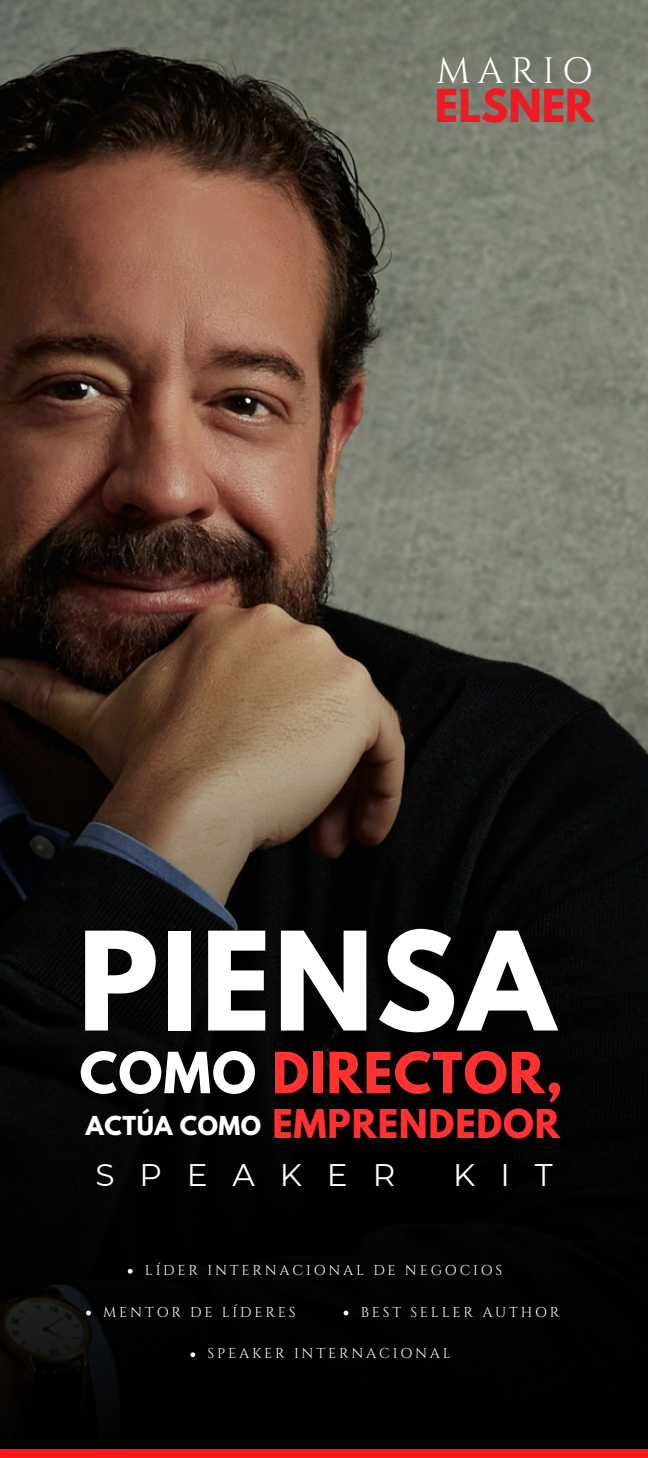
<style>
.page{position:relative;width:648px;height:1458px;background:#fff}
.page>*{position:absolute;margin:0;border:0;box-sizing:border-box;transform-origin:0 0}
.t1{font:700 121.05px "League Spartan";letter-spacing:.02em;color:#fff}
.t2{font:700 50.18px "League Spartan";letter-spacing:.02em;color:#ff3131}
.t3{font:700 40.5px "League Spartan";color:#ed1c24}
.t4{font:36.68px "Cinzel";letter-spacing:.195em;color:#fff}
.t5{font:700 35.1px "League Spartan";letter-spacing:.02em;color:#ff3131}
.t6{font:31.28px "Montserrat";letter-spacing:.8em;color:#fff}
.t7{font:700 23.18px "League Spartan";letter-spacing:.02em;color:#fff}
.t8{font:14.17px "Cinzel";letter-spacing:.195em;color:#fff}
.s1{color:#fff}
</style>
<div class="page">
<img style="left:0;top:0;width:648px;height:1450px">
<svg style="left:128px;top:1269px;width:5px;height:5px"></svg>
<svg style="left:86px;top:1311px;width:5px;height:4px"></svg>
<svg style="left:344px;top:1311px;width:4px;height:4px"></svg>
<svg style="left:190px;top:1352px;width:5px;height:5px"></svg>
<div style="left:0;top:1450px;width:648px;height:8px;background:#ff1616"></div>
<h4 class="t4" style="left:436px;top:47px;width:158px">MARIO</h4>
<h3 class="t3" style="left:435px;top:86px;width:161px">ELSNER</h3>
<h2 class="t1" style="left:78px;top:922px;width:479px">PIENSA</h2>
<h1 class="t2" style="left:80px;top:1048px;width:485px"><span class="s1">COMO</span> DIRECTOR,</h1>
<h6 class="t7" style="left:86px;top:1115px;width:177px">ACTÚA COMO</h6>
<h3 class="t5" style="left:273px;top:1106px;width:289px">EMPRENDEDOR</h3>
<h5 class="t6" style="left:95px;top:1156px;width:301px">SPEAKER</h5>
<h5 class="t6" style="left:453px;top:1156px;width:101px">KIT</h5>
<p class="t8" style="left:145px;top:1261px;width:359px">LÍDER INTERNACIONAL DE NEGOCIOS</p>
<p class="t8" style="left:103px;top:1303px;width:194px">MENTOR DE LÍDERES</p>
<p class="t8" style="left:361px;top:1303px;width:200px">BEST SELLER AUTHOR</p>
<p class="t8" style="left:208px;top:1345px;width:245px">SPEAKER INTERNACIONAL</p>
</div>
